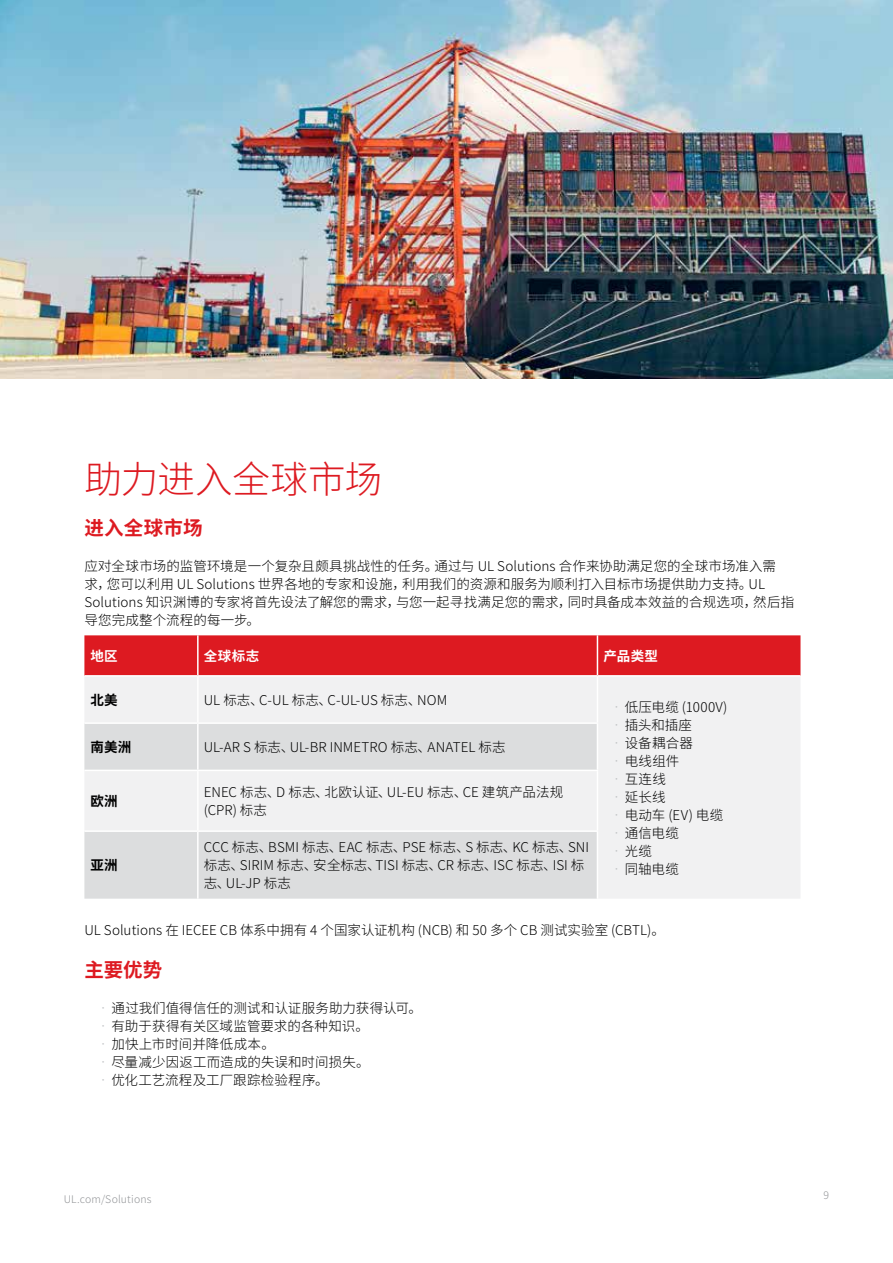
<style>
.page{position:relative;width:893px;height:1263px;background:#fff}
.page>*{position:absolute;margin:0;border:0;box-sizing:border-box;transform-origin:0 0}
.t1{font:300 37.5px "Noto Sans CJ Ksc";letter-spacing:-.005em;color:#dd1a21}
.t2{font:700 19.5px "Noto Sans CJ Ksc";letter-spacing:.01em;color:#dd1a21}
.t3{font:300 13.5px/18px "Noto Sans CJ Ksc";letter-spacing:.005em;color:#000}
.t4{font:700 13.5px "Noto Sans CJ Ksc";letter-spacing:.03em;color:#fff}
.t5{font:700 13.5px "Noto Sans CJ Ksc";letter-spacing:.025em;color:#000}
.t6{font:300 10.5px "Noto Sans CJ Ksc";letter-spacing:.015em;color:#939598}
.s1{color:#bcbec0}
</style>
<div class="page">
<img style="left:0;top:0;width:893px;height:379px">
<div style="left:84px;top:635px;width:716px;height:40px;background:#dd1a21"></div>
<div style="left:85px;top:677px;width:715px;height:221px;background:#f1f1f2"></div>
<svg style="left:84px;top:724px;width:513px;height:175px;fill:#dcddde"></svg>
<hr style="left:197px;top:635px;width:2px;height:40px;background:#fff">
<hr style="left:597px;top:635px;width:1px;height:40px;background:#fff">
<hr style="left:197px;top:677px;width:2px;height:45px;background:#fff">
<hr style="left:597px;top:677px;width:1px;height:45px;background:#fff">
<hr style="left:84px;top:722px;width:114px;height:2px;background:#fff">
<hr style="left:197px;top:724px;width:2px;height:46px;background:#fff">
<hr style="left:198px;top:722px;width:400px;height:2px;background:#fff">
<hr style="left:597px;top:724px;width:1px;height:46px;background:#fff">
<hr style="left:84px;top:770px;width:114px;height:1px;background:#fff">
<hr style="left:197px;top:771px;width:2px;height:59px;background:#fff">
<hr style="left:198px;top:770px;width:400px;height:1px;background:#fff">
<hr style="left:597px;top:771px;width:1px;height:59px;background:#fff">
<hr style="left:84px;top:830px;width:114px;height:2px;background:#fff">
<hr style="left:197px;top:832px;width:2px;height:67px;background:#fff">
<hr style="left:198px;top:830px;width:400px;height:2px;background:#fff">
<hr style="left:597px;top:832px;width:1px;height:67px;background:#fff">
<h1 class="t1" style="left:84px;top:458px;width:300px">助力进入全球市场</h1>
<h2 class="t2" style="left:84px;top:517px;width:120px">进入全球市场</h2>
<p class="t3" style="left:84px;top:557px;width:711px">应对全球市场的监管环境是一个复杂且颇具挑战性的任务。通过与 UL Solutions 合作来协助满足您的全球市场准入需<br>求，您可以利用 UL Solutions 世界各地的专家和设施，利用我们的资源和服务为顺利打入目标市场提供助力支持。UL Solutions 知识渊博的专家将首先设法了解您的需求，与您一起寻找满足您的需求，同时具备成本效益的合规选项，然后指导您完成整个流程的每一步。</p>
<p class="t4" style="left:90px;top:648px;width:29px">地区</p>
<p class="t4" style="left:204px;top:648px;width:57px">全球标志</p>
<p class="t4" style="left:603px;top:648px;width:56px">产品类型</p>
<p class="t5" style="left:90px;top:692px;width:29px">北美</p>
<p class="t3" style="left:204px;top:691px;width:245px">UL 标志、C-UL 标志、C-UL-US 标志、NOM</p>
<p class="t3" style="left:610px;top:698px;width:119px"><span class="s1">•</span>低压电缆 (1000V)</p>
<p class="t3" style="left:610px;top:716px;width:84px"><span class="s1">•</span>插头和插座</p>
<p class="t3" style="left:610px;top:734px;width:85px"><span class="s1">•</span>设备耦合器</p>
<p class="t3" style="left:610px;top:752px;width:71px"><span class="s1">•</span>电线组件</p>
<p class="t3" style="left:610px;top:770px;width:58px"><span class="s1">•</span>互连线</p>
<p class="t3" style="left:610px;top:788px;width:57px"><span class="s1">•</span>延长线</p>
<p class="t3" style="left:610px;top:806px;width:115px"><span class="s1">•</span>电动车 (EV) 电缆</p>
<p class="t3" style="left:610px;top:824px;width:71px"><span class="s1">•</span>通信电缆</p>
<p class="t3" style="left:610px;top:842px;width:44px"><span class="s1">•</span>光缆</p>
<p class="t3" style="left:610px;top:860px;width:71px"><span class="s1">•</span>同轴电缆</p>
<p class="t5" style="left:90px;top:739px;width:42px">南美洲</p>
<p class="t3" style="left:204px;top:738px;width:303px">UL-AR S 标志、UL-BR INMETRO 标志、ANATEL 标志</p>
<p class="t5" style="left:90px;top:793px;width:29px">欧洲</p>
<p class="t3" style="left:204px;top:783px;width:361px">ENEC 标志、D 标志、北欧认证、UL-EU 标志、CE 建筑产品法规(CPR) 标志</p>
<p class="t3" style="left:204px;top:838px;width:387px">CCC 标志、BSMI 标志、EAC 标志、PSE 标志、S 标志、KC 标志、SNI标志、SIRIM 标志、安全标志、TISI 标志、CR 标志、ISC 标志、ISI 标志、UL-JP 标志</p>
<p class="t3" style="left:84px;top:921px;width:582px">UL Solutions 在 IECEE CB 体系中拥有 4 个国家认证机构 (NCB) 和 50 多个 CB 测试实验室 (CBTL)。</p>
<h2 class="t2" style="left:84px;top:959px;width:80px">主要优势</h2>
<p class="t3" style="left:96px;top:1000px;width:327px"><span class="s1">•</span>通过我们值得信任的测试和认证服务助力获得认可。</p>
<p class="t3" style="left:96px;top:1018px;width:274px"><span class="s1">•</span>有助于获得有关区域监管要求的各种知识。</p>
<p class="t3" style="left:96px;top:1036px;width:180px"><span class="s1">•</span>加快上市时间并降低成本。</p>
<p class="t3" style="left:96px;top:1054px;width:275px"><span class="s1">•</span>尽量减少因返工而造成的失误和时间损失。</p>
<p class="t3" style="left:96px;top:1072px;width:234px"><span class="s1">•</span>优化工艺流程及工厂跟踪检验程序。</p>
<p class="t5" style="left:90px;top:858px;width:29px">亚洲</p>
<p class="t6" style="left:64px;top:1194px;width:89px">UL.com/Solutions</p>
<p class="t6" style="left:824px;top:1189px;width:7px">9</p>
</div>
